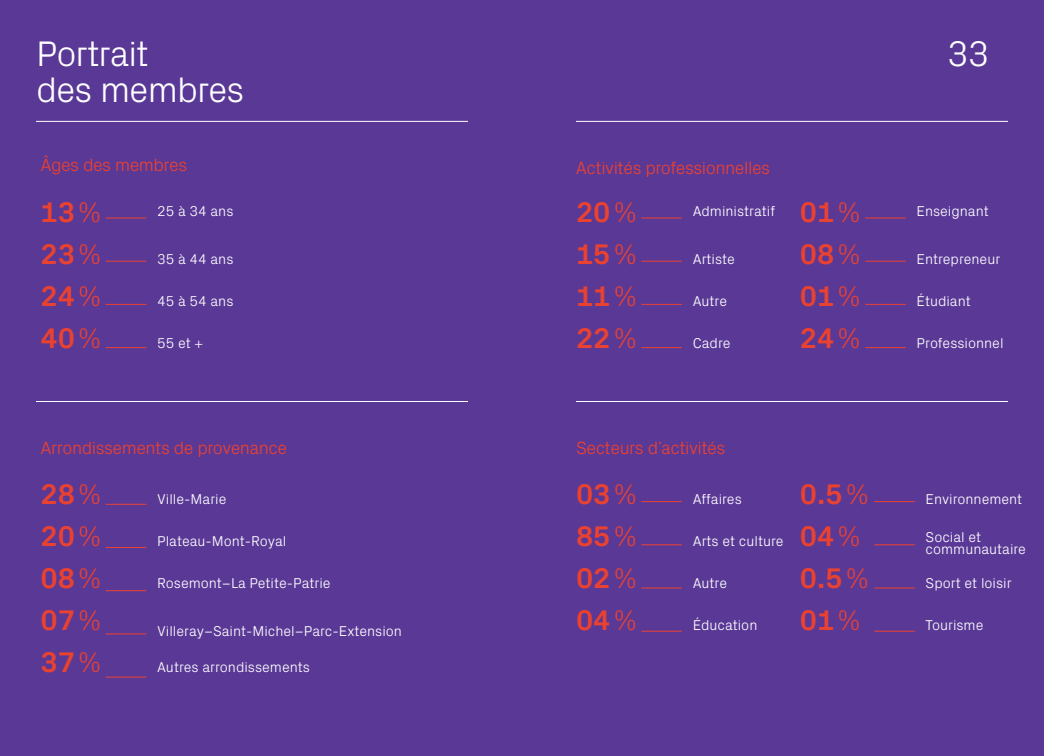
<style>
.page{position:relative;width:1044px;height:756px;background:#5a3896}
.page>*{position:absolute;margin:0;border:0;box-sizing:border-box;transform-origin:0 0}
.t1{font:300 36px/36px "Px Grotesk";letter-spacing:-.025em;color:#fff}
.t2{font:700 28.8px/42px "Px Grotesk";color:#ea4230;text-align:justify}
.t3{font:300 18px "Px Grotesk";letter-spacing:-.025em;color:#ea4230}
.t4{font:300 14.4px/12px "Px Grotesk";color:#fff}
.s1{font-weight:300}
</style>
<div class="page">
<hr style="left:36px;top:121px;width:432px;height:1px;background:#fff">
<hr style="left:36px;top:401px;width:432px;height:1px;background:#fff">
<hr style="left:576px;top:401px;width:432px;height:1px;background:#fff">
<hr style="left:576px;top:121px;width:432px;height:1px;background:#fff">
<hr style="left:106px;top:504px;width:40px;height:1px;background:#ea4230">
<hr style="left:106px;top:547px;width:40px;height:1px;background:#ea4230">
<hr style="left:106px;top:590px;width:40px;height:1px;background:#ea4230">
<hr style="left:106px;top:633px;width:40px;height:1px;background:#ea4230">
<hr style="left:106px;top:677px;width:40px;height:1px;background:#ea4230">
<hr style="left:106px;top:218px;width:40px;height:1px;background:#ea4230">
<hr style="left:106px;top:261px;width:40px;height:1px;background:#ea4230">
<hr style="left:106px;top:304px;width:40px;height:1px;background:#ea4230">
<hr style="left:106px;top:347px;width:40px;height:1px;background:#ea4230">
<hr style="left:641px;top:218px;width:41px;height:1px;background:#ea4230">
<hr style="left:641px;top:261px;width:41px;height:1px;background:#ea4230">
<hr style="left:641px;top:304px;width:41px;height:1px;background:#ea4230">
<hr style="left:641px;top:347px;width:41px;height:1px;background:#ea4230">
<hr style="left:865px;top:218px;width:41px;height:1px;background:#ea4230">
<hr style="left:865px;top:261px;width:41px;height:1px;background:#ea4230">
<hr style="left:865px;top:304px;width:41px;height:1px;background:#ea4230">
<hr style="left:865px;top:347px;width:41px;height:1px;background:#ea4230">
<hr style="left:641px;top:501px;width:41px;height:1px;background:#ea4230">
<hr style="left:641px;top:544px;width:41px;height:1px;background:#ea4230">
<hr style="left:641px;top:588px;width:41px;height:1px;background:#ea4230">
<hr style="left:641px;top:631px;width:41px;height:1px;background:#ea4230">
<hr style="left:874px;top:501px;width:41px;height:1px;background:#ea4230">
<hr style="left:874px;top:544px;width:41px;height:1px;background:#ea4230">
<hr style="left:874px;top:588px;width:41px;height:1px;background:#ea4230">
<hr style="left:874px;top:631px;width:41px;height:1px;background:#ea4230">
<h1 class="t1" style="left:36px;top:33px;width:210px">Portrait<br>des membres</h1>
<h1 class="t1" style="left:947px;top:33px;width:44px">33</h1>
<p class="t3" style="left:40px;top:152px;width:148px">Âges des membres</p>
<p class="t3" style="left:576px;top:155px;width:196px">Activités professionnelles</p>
<h2 class="t2" style="left:576px;top:190px;width:62px">20 <span class="s1">% </span>15 <span class="s1">% </span>11 <span class="s1">% </span>22 <span class="s1">%</span></h2>
<p class="t4" style="left:693px;top:204px;width:84px">Administratif</p>
<h2 class="t2" style="left:40px;top:190px;width:62px">13 <span class="s1">% </span>23 <span class="s1">% </span>24 <span class="s1">% </span>40 <span class="s1">%</span></h2>
<p class="t4" style="left:157px;top:204px;width:78px">25 à 34 ans</p>
<p class="t4" style="left:157px;top:252px;width:78px">35 à 44 ans</p>
<p class="t4" style="left:157px;top:294px;width:78px">45 à 54 ans</p>
<p class="t4" style="left:157px;top:336px;width:48px">55 et +</p>
<p class="t4" style="left:693px;top:252px;width:44px">Artiste</p>
<p class="t4" style="left:693px;top:294px;width:36px">Autre</p>
<p class="t4" style="left:693px;top:336px;width:39px">Cadre</p>
<h2 class="t2" style="left:800px;top:190px;width:62px">01 <span class="s1">% </span>08 <span class="s1">% </span>01 <span class="s1">% </span>24 <span class="s1">%</span></h2>
<p class="t4" style="left:917px;top:204px;width:74px">Enseignant</p>
<p class="t4" style="left:917px;top:252px;width:85px">Entrepreneur</p>
<p class="t4" style="left:917px;top:294px;width:56px">Étudiant</p>
<p class="t4" style="left:917px;top:336px;width:88px">Professionnel</p>
<p class="t3" style="left:40px;top:435px;width:248px">Arrondissements de provenance</p>
<h2 class="t2" style="left:40px;top:472px;width:62px">28 <span class="s1">% </span>20 <span class="s1">% </span>08 <span class="s1">% </span>07 <span class="s1">% </span>37 <span class="s1">%</span></h2>
<p class="t4" style="left:157px;top:492px;width:71px">Ville-Marie</p>
<p class="t4" style="left:157px;top:534px;width:131px">Plateau-Mont-Royal</p>
<p class="t4" style="left:157px;top:576px;width:175px">Rosemont–La Petite-Patrie</p>
<p class="t4" style="left:157px;top:624px;width:246px">Villeray–Saint-Michel–Parc-Extension</p>
<p class="t4" style="left:157px;top:660px;width:154px">Autres arrondissements</p>
<p class="t3" style="left:576px;top:435px;width:151px">Secteurs d’activités</p>
<h2 class="t2" style="left:576px;top:472px;width:62px">03 <span class="s1">% </span>85 <span class="s1">% </span>02 <span class="s1">% </span>04 <span class="s1">%</span></h2>
<p class="t4" style="left:693px;top:492px;width:51px">Affaires</p>
<p class="t4" style="left:693px;top:534px;width:92px">Arts et culture</p>
<p class="t4" style="left:693px;top:576px;width:36px">Autre</p>
<p class="t4" style="left:693px;top:618px;width:66px">Éducation</p>
<h2 class="t2" style="left:800px;top:472px;width:70px;text-align:left">0.5 <span class="s1">%<br></span>04 <span class="s1">%<br></span>0.5 <span class="s1">%<br></span>01 <span class="s1">%</span></h2>
<p class="t4" style="left:926px;top:492px;width:98px">Environnement</p>
<p class="t4" style="left:926px;top:530px;width:102px">Social et communautaire</p>
<p class="t4" style="left:926px;top:576px;width:88px">Sport et loisir</p>
<p class="t4" style="left:926px;top:618px;width:59px">Tourisme</p>
</div>
